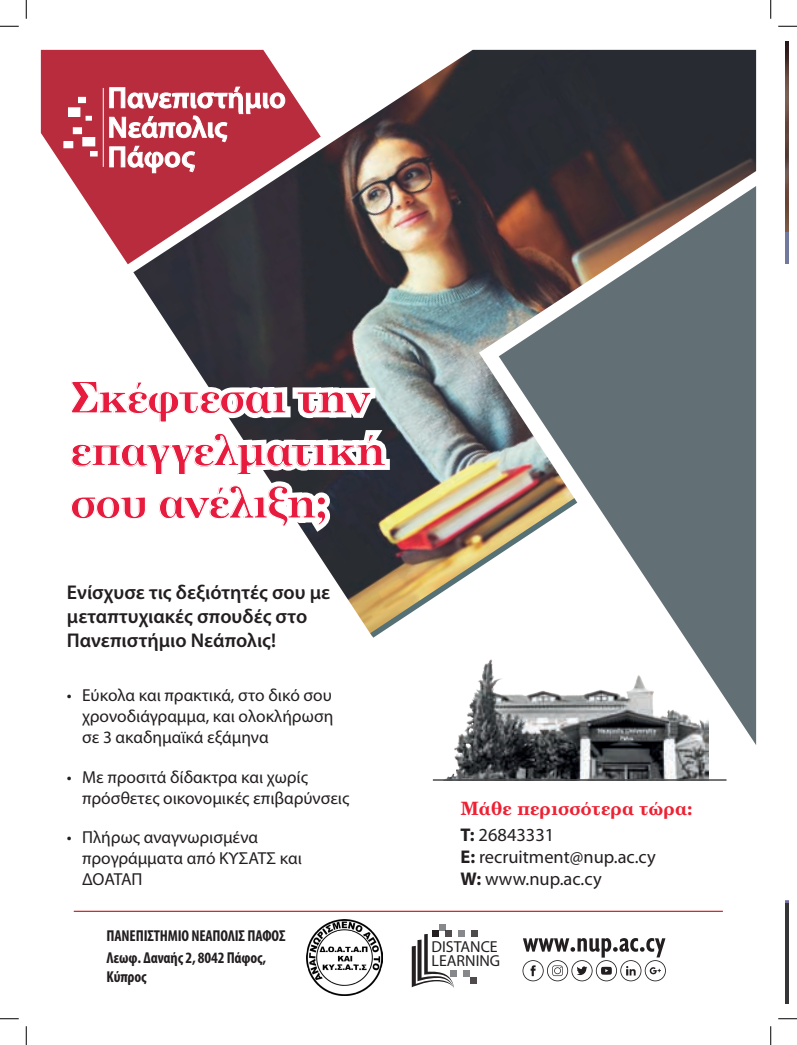
<style>
.page{position:relative;width:797px;height:1045px;background:#fff}
.page>*{position:absolute;margin:0;border:0;box-sizing:border-box;transform-origin:0 0}
.t1{font:700 43.75px/52.5px "PF Century";letter-spacing:-.04em;color:#e61b3d}
.t2{font:600 30.88px "Myriad Pro";color:#fff}
.t3{font:600 19.88px/23.9px "Myriad Pro";color:#231f20}
.t4{font:18.38px/22.1px "Myriad Pro";color:#231f20}
.t5{font:700 18.38px "PF Century";color:#ed2133}
.t6{font:17.38px/20.9px "Myriad Pro";color:#231f20}
.t7{font:700 condensed 15.88px/21.6px "Myriad Pro";letter-spacing:-.01em;color:#231f20}
.t8{font:700 15.88px/14.4px "News Gothic BT";color:#231f20}
.s1{font-weight:700}
</style>
<div class="page">
<img style="left:133px;top:50px;width:623px;height:292px">
<img style="left:306px;top:919px;width:76px;height:76px">
<svg style="left:522px;top:938px;width:144px;height:43px"></svg>
<hr style="left:74px;top:910px;width:649px;height:2px;background:#d1232a">
<svg style="left:412px;top:934px;width:42px;height:54px"></svg>
<div style="left:458px;top:930px;width:7px;height:7px;background:#86888b"></div>
<div style="left:433px;top:930px;width:6px;height:7px;background:#231f20"></div>
<div style="left:439px;top:924px;width:7px;height:6px;background:#86888b"></div>
<div style="left:446px;top:930px;width:6px;height:7px;background:#4f4b4c"></div>
<div style="left:463px;top:970px;width:7px;height:7px;background:#86888b"></div>
<svg style="left:470px;top:977px;width:6px;height:6px"></svg>
<div style="left:450px;top:970px;width:7px;height:7px;background:#86888b"></div>
<div style="left:471px;top:930px;width:7px;height:7px;background:#4f4b4c"></div>
<svg style="left:41px;top:50px;width:280px;height:214px;fill:#b82c3d"></svg>
<svg style="left:498px;top:186px;width:258px;height:559px;background:#74797c"></svg>
<hr style="left:103px;top:88px;width:1px;height:79px;background:#fff">
<div style="left:78px;top:97px;width:8px;height:6px;background:#fff"></div>
<div style="left:68px;top:108px;width:12px;height:8px;background:#fff"></div>
<svg style="left:86px;top:116px;width:5px;height:4px"></svg>
<div style="left:73px;top:128px;width:9px;height:6px;background:#fff"></div>
<div style="left:83px;top:137px;width:12px;height:9px;background:#fff"></div>
<div style="left:64px;top:142px;width:9px;height:6px;background:#fff"></div>
<svg style="left:90px;top:151px;width:7px;height:5px"></svg>
<svg style="left:109px;top:87px;width:176px;height:86px"></svg>
<img style="left:445px;top:637px;width:263px;height:142px">
<hr style="left:433px;top:779px;width:293px;height:1px;background:#4b4c4d">
<svg style="left:373px;top:497px;width:221px;height:159px"></svg>
<img style="left:179px;top:342px;width:398px;height:295px">
<img style="left:785px;top:41px;width:3px;height:191px">
<hr style="left:785px;top:232px;width:3px;height:32px;background:#717a9d">
<hr style="left:785px;top:903px;width:3px;height:100px;background:#363536">
<svg style="left:0;top:25px;width:19px;height:2px"></svg>
<svg style="left:778px;top:25px;width:19px;height:2px"></svg>
<svg style="left:0;top:1018px;width:19px;height:1px"></svg>
<svg style="left:778px;top:1018px;width:19px;height:1px"></svg>
<svg style="left:25px;top:0;width:2px;height:19px"></svg>
<svg style="left:25px;top:1026px;width:2px;height:19px"></svg>
<svg style="left:770px;top:0;width:1px;height:19px"></svg>
<svg style="left:770px;top:1026px;width:1px;height:19px"></svg>
<h2 class="t2" style="left:181px;top:137px;width:15px">ς</h2>
<h1 class="t1" style="left:70px;top:370px;width:317px">Σκέφτεσαι την επαγγελματική σου ανέλιξη;</h1>
<p class="t3" style="left:67px;top:580px;width:265px">Ενίσχυσε τις δεξιότητές σου με μεταπτυχιακές σπουδές στο<br>Πανεπιστήμιο Νεάπολις!</p>
<p class="t6" style="left:82px;top:685px;width:253px;text-align:justify;text-indent:-15px">• Εύκολα και πρακτικά, στο δικό σου χρονοδιάγραμμα, και ολοκλήρωση σε 3 ακαδημαϊκά εξάμηνα</p>
<p class="t6" style="left:82px;top:766px;width:269px;text-indent:-15px">• Με προσιτά δίδακτρα και χωρίς πρόσθετες οικονομικές επιβαρύνσεις</p>
<p class="t6" style="left:82px;top:826px;width:221px;text-indent:-15px">• Πλήρως αναγνωρισμένα προγράμματα από ΚΥΣΑΤΣ και<br>ΔΟΑΤΑΠ</p>
<p class="t7" style="left:107px;top:925px;width:181px">ΠΑΝΕΠΙΣΤΗΜΙΟ ΝΕΑΠΟΛΙΣ ΠΑΦΟΣ<br>Λεωφ. Δαναής 2, 8042 Πάφος,</p>
<p class="t7" style="left:107px;top:965px;width:42px">Κύπρος</p>
<p class="t5" style="left:460px;top:797px;width:233px">Μάθε περισσότερα τώρα:</p>
<p class="t4" style="left:460px;top:823px;width:197px"><span class="s1">T:</span> 26843331<br><span class="s1">E:</span> recruitment@nup.ac.cy<br><span class="s1">W:</span> www.nup.ac.cy</p>
<p class="t8" style="left:431px;top:939px;width:70px">DISTANCE<br>LEARNING</p>
</div>
